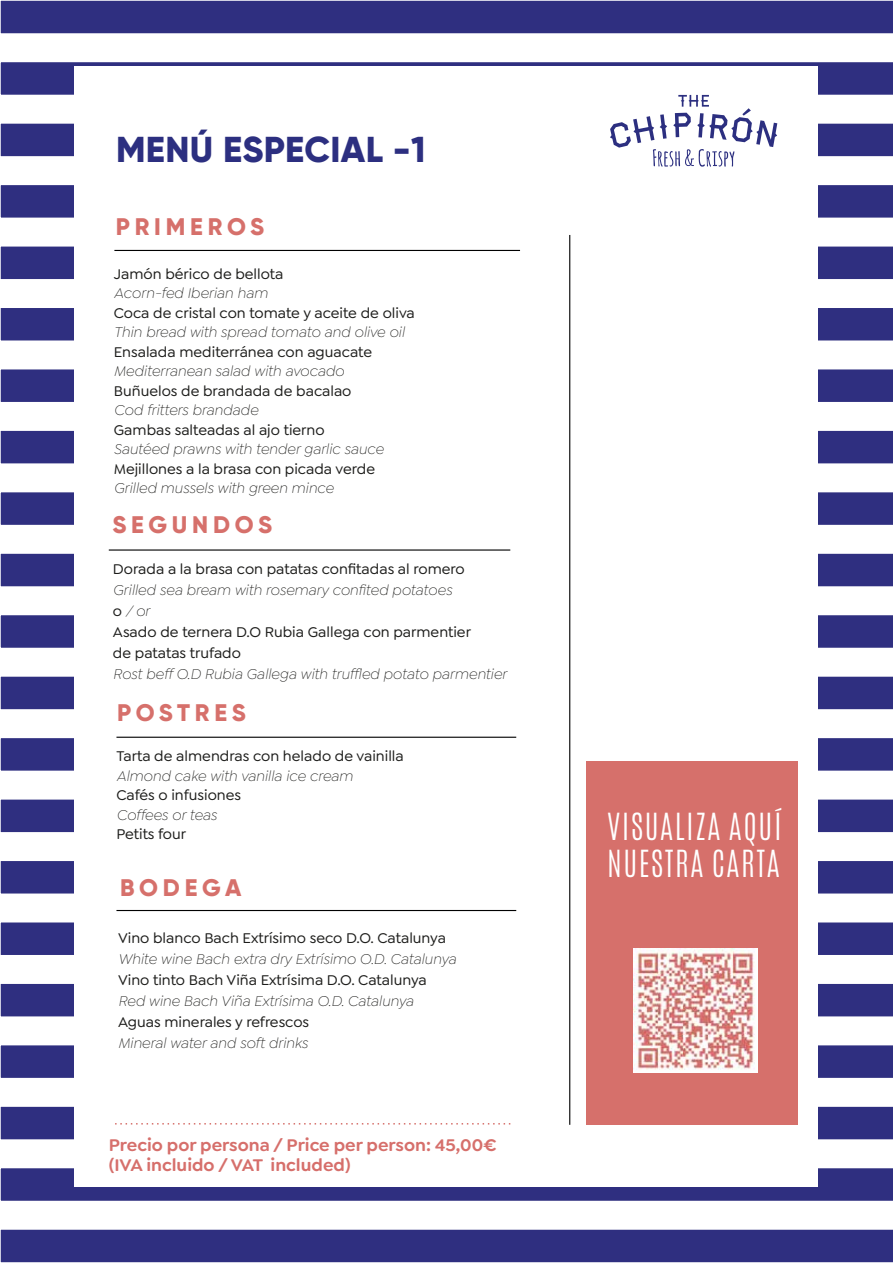
<style>
.page{position:relative;width:893px;height:1263px;background:#fff}
.page>*{position:absolute;margin:0;border:0;box-sizing:border-box;transform-origin:0 0}
.t1{font:800 36px "Gilroy";letter-spacing:.01em;color:#2c2f80}
.t2{font:300 31.2px/37.5px "Antonio";letter-spacing:.05em;color:#fff}
.t3{font:800 24px "Gilroy";letter-spacing:.2em;color:#d6706b}
.t4{font:600 18px/19.5px "Goldplay";color:#d66f6b}
.t5{font:500 15px/21px "Goldplay";color:#1d1d1b}
.t6{font:italic 300 15px "Goldplay";color:#1d1d1b}
.s1{font-weight:300;font-style:italic}
</style>
<div class="page">
<div style="left:0;top:0;width:893px;height:34px;background:#2f2f80"></div>
<div style="left:0;top:185px;width:893px;height:33px;background:#2f2f80"></div>
<div style="left:0;top:246px;width:893px;height:33px;background:#2f2f80"></div>
<div style="left:0;top:308px;width:893px;height:33px;background:#2f2f80"></div>
<div style="left:0;top:369px;width:893px;height:33px;background:#2f2f80"></div>
<div style="left:0;top:430px;width:893px;height:34px;background:#2f2f80"></div>
<div style="left:0;top:492px;width:893px;height:33px;background:#2f2f80"></div>
<div style="left:0;top:553px;width:893px;height:34px;background:#2f2f80"></div>
<div style="left:0;top:615px;width:893px;height:33px;background:#2f2f80"></div>
<div style="left:0;top:676px;width:893px;height:34px;background:#2f2f80"></div>
<div style="left:0;top:738px;width:893px;height:33px;background:#2f2f80"></div>
<div style="left:0;top:799px;width:893px;height:34px;background:#2f2f80"></div>
<div style="left:0;top:861px;width:893px;height:33px;background:#2f2f80"></div>
<div style="left:0;top:922px;width:893px;height:33px;background:#2f2f80"></div>
<div style="left:0;top:983px;width:893px;height:34px;background:#2f2f80"></div>
<div style="left:0;top:1045px;width:893px;height:33px;background:#2f2f80"></div>
<svg style="left:0;top:1168px;width:893px;height:33px;background:#3c3c87"></svg>
<div style="left:0;top:1229px;width:893px;height:34px;background:#2f2f80"></div>
<div style="left:74px;top:66px;width:744px;height:1120px;background:#fff"></div>
<svg style="left:0;top:62px;width:893px;height:105px"></svg>
<hr style="left:569px;top:235px;width:1px;height:890px;background:#010101">
<div style="left:587px;top:762px;width:211px;height:363px;background:#d6706b"></div>
<img style="left:634px;top:949px;width:123px;height:123px">
<svg style="left:0;top:1105px;width:893px;height:35px"></svg>
<hr style="left:114px;top:250px;width:406px;height:1px;background:#010101">
<hr style="left:109px;top:549px;width:401px;height:2px;background:#010101">
<hr style="left:116px;top:737px;width:400px;height:1px;background:#010101">
<hr style="left:116px;top:910px;width:400px;height:1px;background:#010101">
<h1 class="t1" style="left:116px;top:127px;width:311px">MENÚ ESPECIAL -1</h1>
<h3 class="t3" style="left:116px;top:211px;width:150px">PRIMEROS</h3>
<p class="t5" style="left:114px;top:263px;width:171px">Jamón bérico de bellota</p>
<p class="t6" style="left:114px;top:285px;width:155px">Acorn-fed Iberian ham</p>
<p class="t5" style="left:114px;top:302px;width:302px">Coca de cristal con tomate y aceite de oliva</p>
<p class="t6" style="left:114px;top:324px;width:292px">Thin bread with spread tomato and olive oil</p>
<p class="t5" style="left:114px;top:341px;width:260px">Ensalada mediterránea con aguacate</p>
<p class="t6" style="left:114px;top:363px;width:232px">Mediterranean salad with avocado</p>
<p class="t5" style="left:114px;top:380px;width:239px">Buñuelos de brandada de bacalao</p>
<p class="t6" style="left:114px;top:402px;width:146px">Cod fritters brandade</p>
<p class="t5" style="left:114px;top:419px;width:212px">Gambas salteadas al ajo tierno</p>
<p class="t6" style="left:114px;top:441px;width:271px">Sautéed prawns with tender garlic sauce</p>
<p class="t5" style="left:114px;top:458px;width:263px">Mejillones a la brasa con picada verde</p>
<p class="t6" style="left:114px;top:480px;width:221px">Grilled mussels with green mince</p>
<h3 class="t3" style="left:112px;top:509px;width:161px">SEGUNDOS</h3>
<p class="t5" style="left:113px;top:558px;width:353px">Dorada a la brasa con patatas confitadas al romero</p>
<p class="t5" style="left:113px;top:579px;width:359px"><span class="s1">Grilled sea bream with rosemary confited potatoes<br></span>o <span class="s1">/ or<br></span>Asado de ternera D.O Rubia Gallega con parmentier de patatas trufado</p>
<p class="t6" style="left:113px;top:666px;width:395px">Rost beff O.D Rubia Gallega with truffled potato parmentier</p>
<h3 class="t3" style="left:117px;top:697px;width:130px">POSTRES</h3>
<p class="t5" style="left:116px;top:746px;width:289px">Tarta de almendras con helado de vainilla</p>
<p class="t6" style="left:116px;top:768px;width:238px">Almond cake with vanilla ice cream</p>
<p class="t5" style="left:116px;top:785px;width:126px">Cafés o infusiones</p>
<p class="t6" style="left:116px;top:807px;width:102px">Coffees or teas</p>
<p class="t5" style="left:116px;top:824px;width:71px">Petits four</p>
<h3 class="t3" style="left:120px;top:872px;width:123px">BODEGA</h3>
<p class="t5" style="left:118px;top:927px;width:329px">Vino blanco Bach Extrísimo seco D.O. Catalunya</p>
<p class="t6" style="left:118px;top:951px;width:340px">White wine Bach extra dry Extrísimo O.D. Catalunya</p>
<p class="t5" style="left:118px;top:969px;width:310px">Vino tinto Bach Viña Extrísima D.O. Catalunya</p>
<p class="t6" style="left:118px;top:993px;width:297px">Red wine Bach Viña Extrísima O.D. Catalunya</p>
<p class="t5" style="left:118px;top:1011px;width:193px">Aguas minerales y refrescos</p>
<p class="t6" style="left:118px;top:1035px;width:191px">Mineral water and soft drinks</p>
<p class="t4" style="left:109px;top:1135px;width:390px">Precio por persona / Price per person: 45,00€ (IVA incluido / VAT included)</p>
<h2 class="t2" style="left:607px;top:808px;width:176px">VISUALIZA AQUÍ<br>NUESTRA CARTA</h2>
</div>
